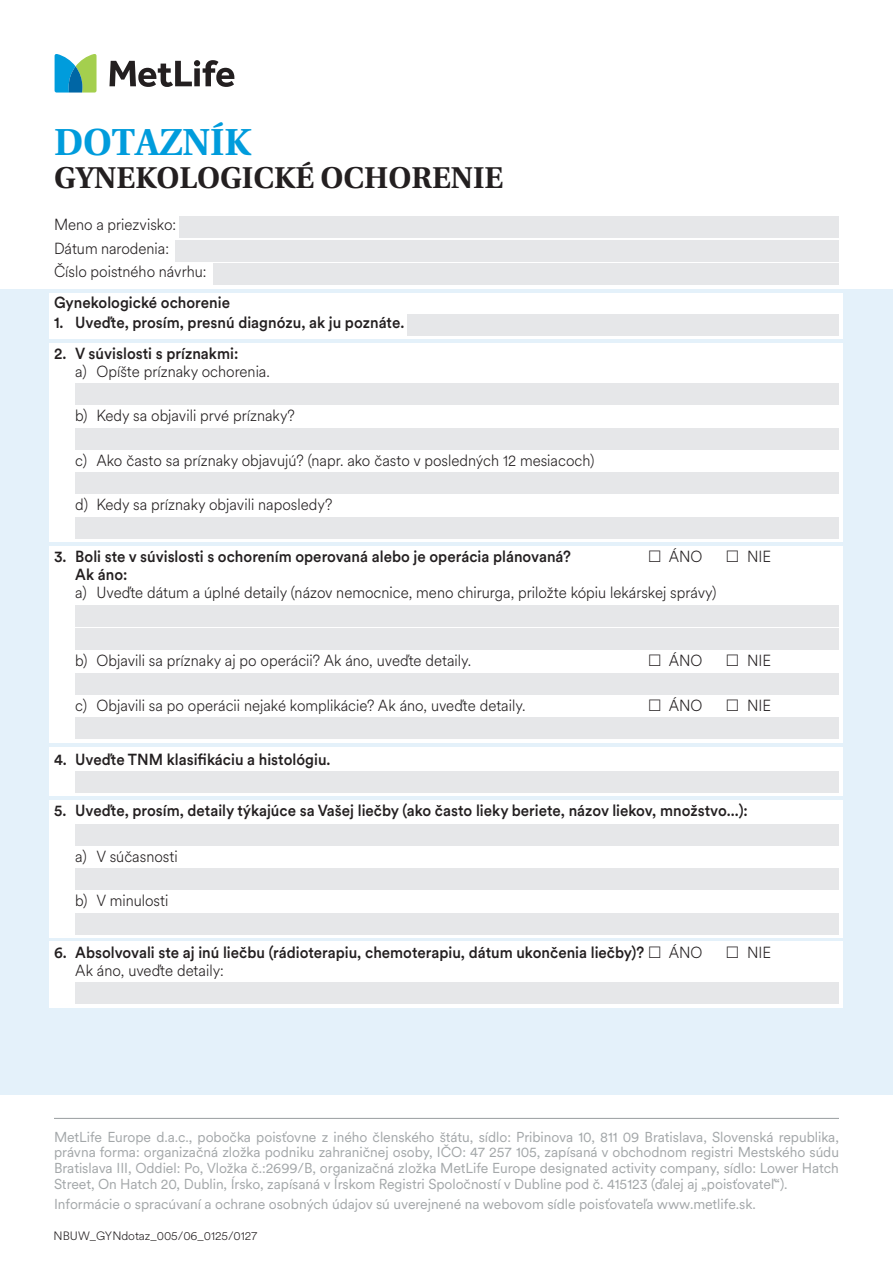
<style>
.page{position:relative;width:893px;height:1263px;background:#fff}
.page>*{position:absolute;margin:0;border:0;box-sizing:border-box;transform-origin:0 0}
.t1{font:700 37.5px "Utopia C Ex";color:#009cdc}
.t2{font:700 30px "Utopia C Ex";color:#231f20}
.t3{font:300 15.9px/23.4px "Met Life Circular";color:#231f20;scale:.94 1}
.t4{font:500 15.9px "Met Life Circular";color:#231f20;scale:.94 1}
.t5{font:14.25px/15.8px "Met Life Circular";letter-spacing:-.005em;color:#a3a7a9;text-align:justify}
.t6{font:300 12px "Met Life Circular";color:#231f20}
</style>
<div class="page">
<div style="left:0;top:289px;width:893px;height:805px;background:#e4f1fa"></div>
<hr style="left:54px;top:1118px;width:785px;height:1px;background:#a3a7a9">
<div style="left:50px;top:293px;width:793px;height:46px;background:#fff"></div>
<svg style="left:109px;top:60px;width:125px;height:27px"></svg>
<svg style="left:55px;top:54px;width:42px;height:39px;background:#5cb2a5"></svg>
<div style="left:180px;top:217px;width:659px;height:21px;background:#e6e7e9"></div>
<div style="left:176px;top:240px;width:663px;height:21px;background:#e6e7e9"></div>
<div style="left:214px;top:263px;width:625px;height:22px;background:#e6e7e9"></div>
<div style="left:408px;top:314px;width:431px;height:21px;background:#e6e7e9"></div>
<div style="left:50px;top:546px;width:793px;height:197px;background:#fff"></div>
<div style="left:50px;top:800px;width:793px;height:138px;background:#fff"></div>
<div style="left:50px;top:343px;width:793px;height:199px;background:#fff"></div>
<div style="left:75px;top:605px;width:764px;height:21px;background:#e6e7e9"></div>
<div style="left:75px;top:629px;width:764px;height:21px;background:#e6e7e9"></div>
<div style="left:75px;top:673px;width:764px;height:21px;background:#e6e7e9"></div>
<div style="left:75px;top:718px;width:764px;height:21px;background:#e6e7e9"></div>
<div style="left:75px;top:824px;width:764px;height:21px;background:#e6e7e9"></div>
<div style="left:75px;top:868px;width:764px;height:22px;background:#e6e7e9"></div>
<div style="left:75px;top:913px;width:764px;height:21px;background:#e6e7e9"></div>
<div style="left:75px;top:384px;width:764px;height:21px;background:#e6e7e9"></div>
<div style="left:75px;top:428px;width:764px;height:22px;background:#e6e7e9"></div>
<div style="left:75px;top:473px;width:764px;height:21px;background:#e6e7e9"></div>
<div style="left:75px;top:517px;width:764px;height:22px;background:#e6e7e9"></div>
<div style="left:50px;top:942px;width:793px;height:66px;background:#fff"></div>
<div style="left:75px;top:983px;width:764px;height:21px;background:#e6e7e9"></div>
<div style="left:50px;top:747px;width:793px;height:49px;background:#fff"></div>
<div style="left:75px;top:771px;width:764px;height:21px;background:#e6e7e9"></div>
<h1 class="t1" style="left:54px;top:121px;width:199px">DOTAZNÍK</h1>
<h2 class="t2" style="left:54px;top:161px;width:451px">GYNEKOLOGICKÉ OCHORENIE</h2>
<p class="t3" style="left:54px;top:212px;width:164px">Meno a priezvisko:<br>Dátum narodenia:<br>Číslo poistného návrhu:</p>
<p class="t4" style="left:54px;top:292px;width:189px">Gynekologické ochorenie</p>
<p class="t4" style="left:54px;top:311px;width:374px">1. Uveďte, prosím, presnú diagnózu, ak ju poznáte.</p>
<p class="t4" style="left:54px;top:342px;width:198px">2. V súvislosti s príznakmi:</p>
<p class="t3" style="left:75px;top:359px;width:209px">a) Opíšte príznaky ochorenia.</p>
<p class="t3" style="left:75px;top:403px;width:235px">b) Kedy sa objavili prvé príznaky?</p>
<p class="t3" style="left:75px;top:448px;width:554px">c) Ako často sa príznaky objavujú? (napr. ako často v posledných 12 mesiacoch)</p>
<p class="t3" style="left:75px;top:492px;width:275px">d) Kedy sa príznaky objavili naposledy?</p>
<p class="t4" style="left:54px;top:546px;width:552px">3. Boli ste v súvislosti s ochorením operovaná alebo je operácia plánovaná?</p>
<p class="t3" style="left:669px;top:544px;width:37px">ÁNO</p>
<p class="t3" style="left:747px;top:544px;width:27px">NIE</p>
<p class="t4" style="left:75px;top:564px;width:57px">Ak áno:</p>
<p class="t3" style="left:75px;top:580px;width:684px">a) Uveďte dátum a úplné detaily (názov nemocnice, meno chirurga, priložte kópiu lekárskej správy)</p>
<p class="t3" style="left:75px;top:648px;width:423px">b) Objavili sa príznaky aj po operácii? Ak áno, uveďte detaily.</p>
<p class="t3" style="left:669px;top:648px;width:37px">ÁNO</p>
<p class="t3" style="left:747px;top:648px;width:27px">NIE</p>
<p class="t3" style="left:75px;top:693px;width:480px">c) Objavili sa po operácii nejaké komplikácie? Ak áno, uveďte detaily.</p>
<p class="t3" style="left:669px;top:693px;width:37px">ÁNO</p>
<p class="t3" style="left:747px;top:693px;width:27px">NIE</p>
<p class="t4" style="left:54px;top:749px;width:296px">4. Uveďte TNM klasifikáciu a histológiu.</p>
<p class="t4" style="left:54px;top:799px;width:740px">5. Uveďte, prosím, detaily týkajúce sa Vašej liečby (ako často lieky beriete, názov liekov, množstvo...):</p>
<p class="t3" style="left:75px;top:844px;width:111px">a) V súčasnosti</p>
<p class="t3" style="left:75px;top:888px;width:101px">b) V minulosti</p>
<p class="t4" style="left:54px;top:941px;width:629px">6. Absolvovali ste aj inú liečbu (rádioterapiu, chemoterapiu, dátum ukončenia liečby)?</p>
<p class="t3" style="left:669px;top:940px;width:37px">ÁNO</p>
<p class="t3" style="left:747px;top:940px;width:27px">NIE</p>
<p class="t3" style="left:75px;top:958px;width:160px">Ak áno, uveďte detaily:</p>
<p class="t5" style="left:54px;top:1128px;width:786px">MetLife Europe d.a.c., pobočka poisťovne z iného členského štátu, sídlo: Pribinova 10, 811 09 Bratislava, Slovenská republika, právna forma: organizačná zložka podniku zahraničnej osoby, IČO: 47 257 105, zapísaná v obchodnom registri Mestského súdu Bratislava III, Oddiel: Po, Vložka č.:2699/B, organizačná zložka MetLife Europe designated activity company, sídlo: Lower Hatch Street, On Hatch 20, Dublin, Írsko, zapísaná v Írskom Registri Spoločností v Dubline pod č. 415123 (ďalej aj „poisťovateľ“).</p>
<p class="t5" style="left:54px;top:1195px;width:703px">Informácie o spracúvaní a ochrane osobných údajov sú uverejnené na webovom sídle poisťovateľa www.metlife.sk.</p>
<p class="t6" style="left:54px;top:1228px;width:205px">NBUW_GYNdotaz_005/06_0125/0127</p>
</div>
